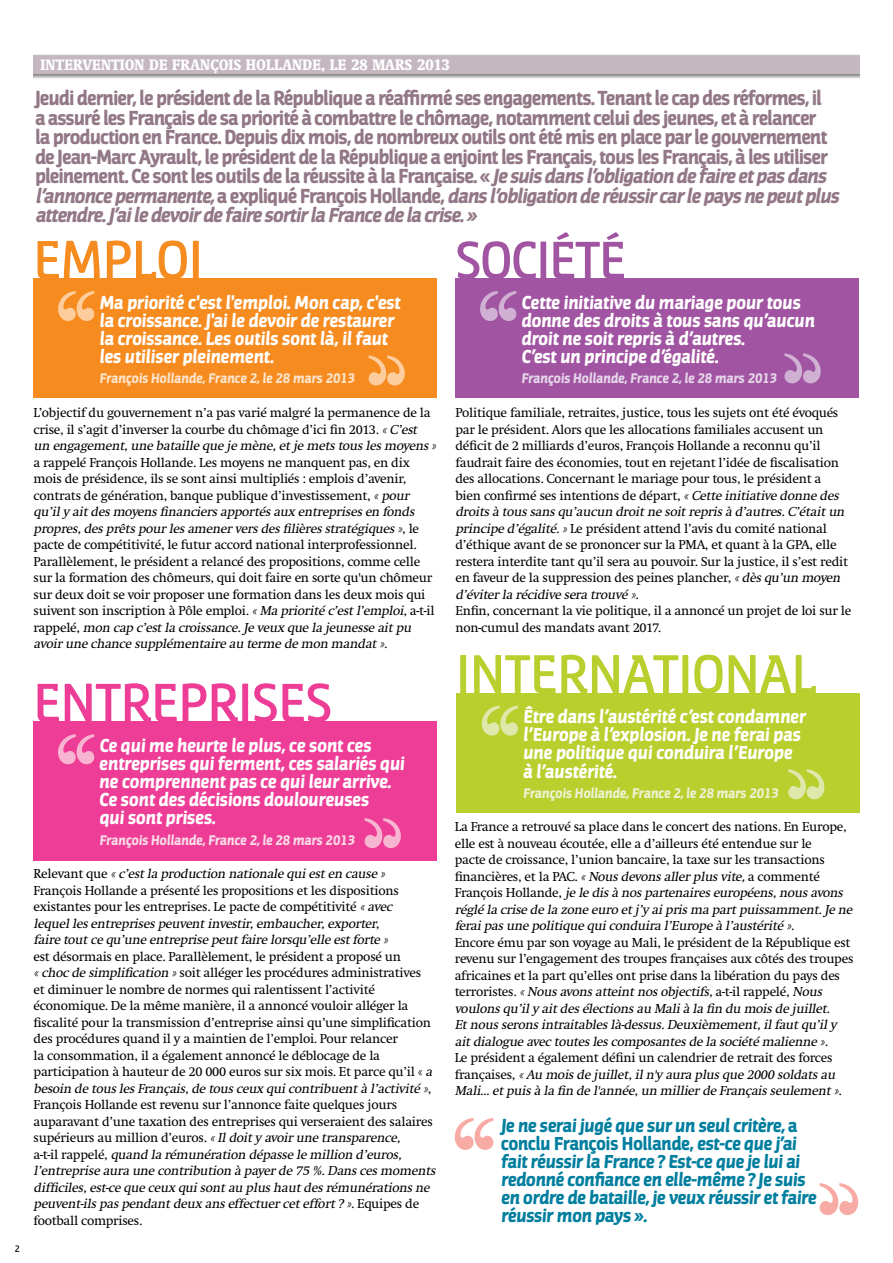
<style>
.page{position:relative;width:893px;height:1263px;background:#fff}
.page>*{position:absolute;margin:0;border:0;box-sizing:border-box;transform-origin:0 0}
.t1{font:600 52.5px "Jaures";color:#b8cf2e}
.t2{font:600 52.5px "Jaures";color:#ee3d96}
.t3{font:600 52.5px "Jaures";color:#f68b1f}
.t4{font:600 51px "Jaures";color:#a154a1}
.t5{font:700 19.5px/19.5px "Jaures";letter-spacing:-.03em;color:#927786}
.t6{font:700 18px/18.1px "Jaures";letter-spacing:-.105em;color:#fff}
.t7{font:700 18px/18px "Jaures";letter-spacing:-.01em;color:#007e9e}
.t8{font:700 condensed 15.75px "Swift";letter-spacing:.02em;color:#fff}
.t9{font:13.5px/16.5px "Swift";letter-spacing:-.02em;color:#000}
.t10{font:italic 13.5px/16.5px "Swift";letter-spacing:-.03em;color:#000}
.t11{font:700 13.35px "Jaures";color:#fee4c9}
.t12{font:700 13.35px "Jaures";color:#edf2d3}
.t13{font:700 13.35px "Jaures";color:#fbd9e8}
.t14{font:700 13.35px "Jaures";color:#e5d5e9}
.t15{font:600 9px "Jaures";color:#000}
.s1{font-style:italic}
.s2{font-style:normal}
</style>
<div class="page">
<div style="left:34px;top:55px;width:825px;height:19px;background:#c5b7c0"></div>
<div style="left:34px;top:278px;width:403px;height:119px;background:#f68b1f"></div>
<div style="left:456px;top:693px;width:404px;height:119px;background:#b8cf2e"></div>
<div style="left:34px;top:721px;width:403px;height:139px;background:#ee3d96"></div>
<svg style="left:369px;top:355px;width:36px;height:30px"></svg>
<svg style="left:365px;top:818px;width:36px;height:30px"></svg>
<svg style="left:58px;top:291px;width:36px;height:30px"></svg>
<svg style="left:482px;top:705px;width:36px;height:31px"></svg>
<svg style="left:58px;top:734px;width:36px;height:30px"></svg>
<div style="left:455px;top:278px;width:404px;height:119px;background:#a154a1"></div>
<svg style="left:480px;top:291px;width:36px;height:30px"></svg>
<svg style="left:455px;top:1118px;width:38px;height:32px"></svg>
<svg style="left:820px;top:1183px;width:38px;height:32px"></svg>
<svg style="left:784px;top:353px;width:37px;height:30px"></svg>
<svg style="left:788px;top:769px;width:36px;height:30px"></svg>
<p class="t15" style="left:15px;top:1244px;width:6px">2</p>
<p class="t8" style="left:40px;top:56px;width:411px">INTERVENTION DE FRANÇOIS HOLLANDE, LE 28 MARS 2013</p>
<p class="t5" style="left:35px;top:88px;width:809px">Jeudi dernier, le président de la République a réaffirmé ses engagements. Tenant le cap des réformes, il<br>a assuré les Français de sa priorité à combattre le chômage, notamment celui des jeunes, et à relancer<br>la production en France. Depuis dix mois, de nombreux outils ont été mis en place par le gouvernement de Jean-Marc Ayrault, le président de la République a enjoint les Français, tous les Français, à les utiliser pleinement. Ce sont les outils de la réussite à la Française. « <span class="s1">Jesuisdansl’obligation defaireetpasdans l’annoncepermanente,</span>a e x p l i q u é F r a n ç o i s H o l l a n d e , <span class="s1">dansl’obligation deréussircarlepaysnepeutplus attendre.J ’ailedevoirdefairesortirla Francedela crise.»</span></p>
<h1 class="t3" style="left:34px;top:231px;width:171px">EMPLOI</h1>
<h3 class="t6" style="left:99px;top:293px;width:304px">Ma priorité c'est l'emploi. Mon cap, c'est la croissance. J'ai le devoir de restaurer la croissance. Les outils sont là, il faut les utiliser pleinement.</h3>
<p class="t11" style="left:99px;top:370px;width:259px">François Hollande, France 2, le 28 mars 2013</p>
<p class="t9" style="left:34px;top:405px;width:407px">L’objectif du gouvernement n’a pas varié malgré la permanence de la crise, il s’agit d’inverser la courbe du chômage d’ici fin 2013. <span class="s1">«C’est un engagement,une bataille que j e mène,etj e metstouslesmoyens »</span></p>
<p class="t9" style="left:34px;top:454px;width:403px">a rappelé François Hollande. Les moyens ne manquent pas, en dix mois de présidence, ils se sont ainsi multipliés : emplois d’avenir, contrats de génération, banque publique d’investissement, <span class="s1">«pour qu’ily aitdesmoyensfinanciersapportésaux entreprisesen fonds propres,desprêtspourlesamenerversdesfilièresstratégiques»</span>, l e pacte de compétitivité, le futur accord national interprofessionnel.<br>Parallèlement, le président a relancé des propositions, comme celle sur la formation des chômeurs, qui doit faire en sorte qu'un chômeur sur deux doit se voir proposer une formation dans les deux mois qui suivent son inscription à Pôle emploi. <span class="s1">«Ma priorité c’estl’emploi,</span>a-t-il r a p p e l é , <span class="s1">mon cap c’estla croissance.Je veux que la jeunesse aitpu avoirune chance supplémentaire au terme de mon mandat»</span>.</p>
<h1 class="t2" style="left:34px;top:673px;width:300px">ENTREPRISES</h1>
<h3 class="t6" style="left:99px;top:736px;width:309px">Ce qui me heurte le plus, ce sont ces entreprises qui ferment, ces salariés qui ne comprennent pas ce qui leur arrive.<br>Ce sont des décisions douloureuses<br>qui sont prises.</h3>
<p class="t13" style="left:99px;top:832px;width:259px">François Hollande, France 2, le 28 mars 2013</p>
<p class="t10" style="left:34px;top:866px;width:367px"><span class="s2">Re l e v a n t qu e</span> «c’estla production nationale quiesten cause » <span class="s2">François Hollande a présenté les propositions et les dispositions existantes pour les entreprises. Le pacte de compétitivité</span> «avec lequellesentreprisespeuventinvestir,embaucher,exporter, faire toutce qu’une entreprise peutfaire lorsqu’elle estforte »</p>
<p class="t9" style="left:34px;top:948px;width:406px">est désormais en place. Parallèlement, le président a proposé un <span class="s1">«choc de simplification »</span>soit alléger les procédures administratives<br>et diminuer le nombre de normes qui ralentissent l’activité économique. De la même manière, il a annoncé vouloir alléger la fiscalité pour la transmission d’entreprise ainsi qu’une simplification des procédures quand il y a maintien de l’emploi. Pour relancer<br>la consommation, il a également annoncé le déblocage de la participation à hauteur de 20 000 euros sur six mois. Et parce qu’il « <span class="s1">a besoin de touslesFrançais,de tousceux quicontribuentà l’activité »</span>, François Hollande est revenu sur l’annonce faite quelques jours auparavant d’une taxation des entreprises qui verseraient des salaires supérieurs au million d’euros. <span class="s1">«Ildoity avoirune transparence,<br></span>a - t - i l r a p p e l é , <span class="s1">quand la rémunération dépasse le million d’euros, l’entreprise aura une contribution à payerde 75 %.Danscesmoments difficiles,est-ce que ceux quisontau plushautdesrémunérationsne peuvent-ilspaspendantdeux anseffectuerceteffort?»</span>. E qu i p e s d e football comprises.</p>
<h2 class="t4" style="left:455px;top:232px;width:172px">SOCIÉTÉ</h2>
<h3 class="t6" style="left:521px;top:293px;width:297px">Cette initiative du mariage pour tous donne des droits à tous sans qu’aucun droit ne soit repris à d’autres.<br>C’est un principe d’égalité.</h3>
<p class="t14" style="left:521px;top:370px;width:259px">François Hollande, France 2, le 28 mars 2013</p>
<p class="t9" style="left:455px;top:405px;width:397px">Politique familiale, retraites, justice, tous les sujets ont été évoqués par le président. Alors que les allocations familiales accusent un déficit de 2 milliards d’euros, François Hollande a reconnu qu’il faudrait faire des économies, tout en rejetant l’idée de fiscalisation des allocations. Concernant le mariage pour tous, le président a<br>bien confirmé ses intentions de départ, <span class="s1">«Cette initiative donne des droitsà toussansqu’aucun droitne soitreprisà d’autres.C’étaitun principe d’égalité.»</span>Le président attend l’avis du comité national d’éthique avant de se prononcer sur la PMA, et quant à la GPA, elle restera interdite tant qu’il sera au pouvoir. Sur la justice, il s’est redit en faveur de la suppression des peines plancher, <span class="s1">«dèsqu’un moyen d’éviterla récidive sera trouvé »</span>.<br>Enfin, concernant la vie politique, il a annoncé un projet de loi sur le non-cumul des mandats avant 2017.</p>
<h1 class="t1" style="left:456px;top:645px;width:350px">INTERNATIONAL</h1>
<h3 class="t6" style="left:523px;top:708px;width:286px">Être dans l’austérité c’est condamner l’Europe à l’explosion. Je ne ferai pas une politique qui conduira l’Europe à l’austérité.</h3>
<p class="t12" style="left:523px;top:785px;width:259px">François Hollande, France 2, le 28 mars 2013</p>
<p class="t9" style="left:455px;top:819px;width:402px">La France a retrouvé sa place dans le concert des nations. En Europe, elle est à nouveau écoutée, elle a d’ailleurs été entendue sur le<br>pacte de croissance, l’union bancaire, la taxe sur les transactions financières, et la PAC. <span class="s1">«Nousdevonsallerplusvite,</span>a commenté<br>F r a n ç o i s H o l l a n d e , <span class="s1">je le disà nospartenaireseuropéens,nousavons réglé la crise de la zone euro etj ’y aiprisma partpuissamment.Je ne feraipasune politique quiconduira l’Europe à l’austérité »</span>.<br>Encore ému par son voyage au Mali, le président de la République est revenu sur l’engagement des troupes françaises aux côtés des troupes africaines et la part qu’elles ont prise dans la libération du pays des terroristes. <span class="s1">«Nousavonsatteintnosobjectifs,</span>a-t-il rappelé, <span class="s1">Nous voulonsqu’ily aitdesélectionsau Malià la fin du moisde j uillet.<br>Etnousseronsintraitableslà-dessus.Deuxièmement,ilfautqu’ily aitdialogue avec touteslescomposantesde la société malienne ».</span></p>
<p class="t10" style="left:455px;top:1050px;width:388px"><span class="s2">Le président a également défini un calendrier de retrait des forces fr a n ç a i s e s ,</span> «Au moisde juillet,iln'y aura plusque 2000 soldatsau<br>Mali...etpuisà la fin de l'année,un millierde Françaisseulement»<span class="s2">.</span></p>
<h3 class="t7" style="left:501px;top:1116px;width:319px">Je ne serai jugé que sur un seul critère, a conclu François Hollande, est-ce que j’ai fait réussir la France ? Est-ce que je lui ai redonné confiance en elle-même ? Je suis en ordre de bataille, je veux réussir et faire réussir mon pays ».</h3>
</div>
